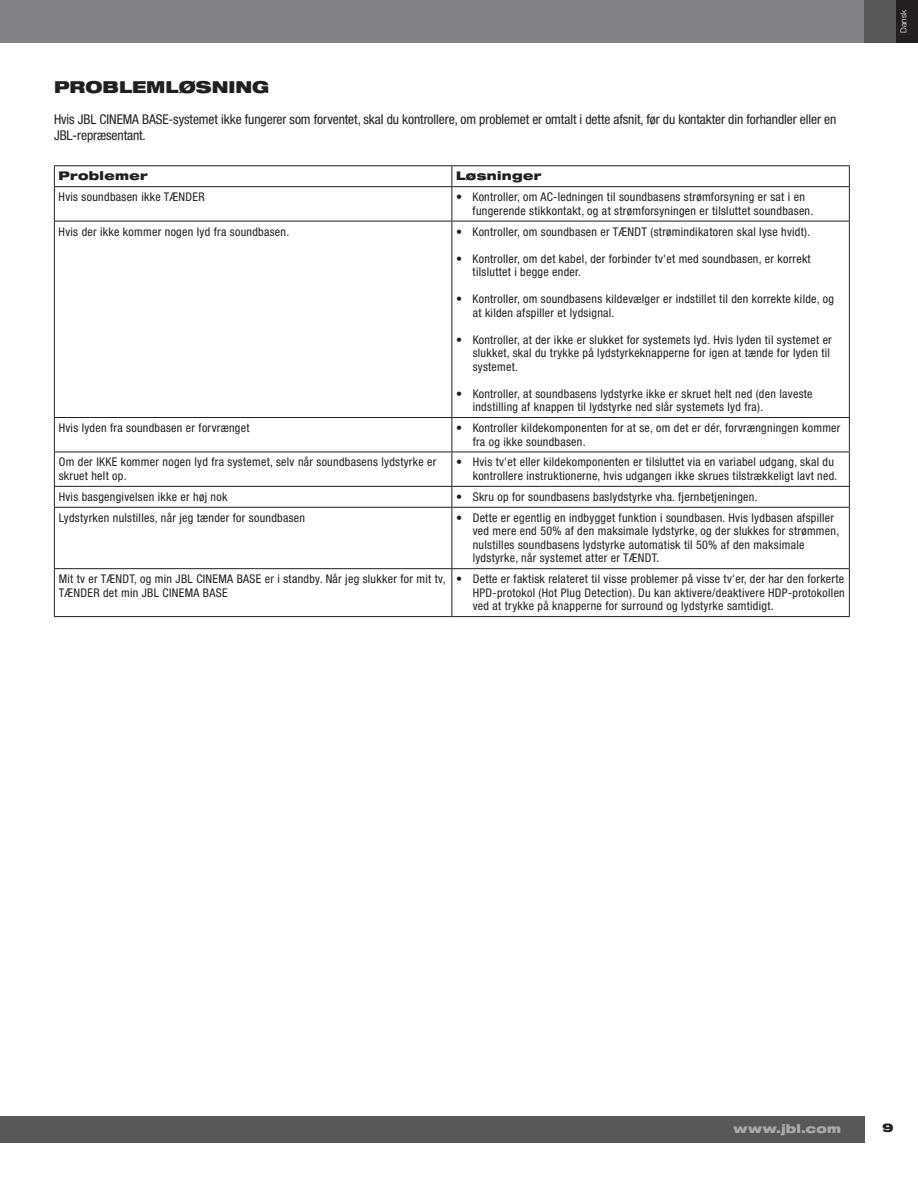
<style>
.page{position:relative;width:918px;height:1188px;background:#fff}
.page>*{position:absolute;margin:0;border:0;box-sizing:border-box;transform-origin:0 0}
.t1{font:900 expanded 16.5px "Helvetica Neue LT Pro";color:#231f20}
.t2{font:condensed 13.5px/15.8px "Helvetica Neue LT Pro";letter-spacing:-.005em;color:#231f20}
.t3{font:condensed 12px/13.5px "Helvetica Neue LT Pro";letter-spacing:.025em;color:#231f20}
.t4{font:900 expanded 12px "Helvetica Neue LT Pro";letter-spacing:.025em;color:#231f20}
.t5{font:900 expanded 12px "Helvetica Neue LT Pro";letter-spacing:.015em;color:#a8a9ad}
.t6{font:900 expanded 12px "Helvetica Neue LT Pro";color:#262324}
.t7{font:300 8.25px "Helvetica Neue LT Pro";color:#fff}
</style>
<div class="page">
<div style="left:0;top:1116px;width:864px;height:27px;background:#57585a"></div>
<div style="left:0;top:0;width:864px;height:43px;background:#808285"></div>
<div style="left:864px;top:0;width:33px;height:43px;background:#57585a"></div>
<div style="left:896px;top:0;width:22px;height:43px;background:#231f20"></div>
<hr style="left:54px;top:165px;width:398px;height:1px;background:#231f20">
<svg style="left:54px;top:166px;width:1px;height:20px"></svg>
<hr style="left:452px;top:165px;width:398px;height:1px;background:#231f20">
<svg style="left:452px;top:166px;width:1px;height:20px"></svg>
<svg style="left:849px;top:166px;width:1px;height:20px"></svg>
<hr style="left:54px;top:186px;width:398px;height:1px;background:#231f20">
<hr style="left:54px;top:187px;width:1px;height:34px;background:#231f20">
<hr style="left:452px;top:186px;width:398px;height:1px;background:#231f20">
<hr style="left:452px;top:187px;width:1px;height:34px;background:#231f20">
<hr style="left:849px;top:187px;width:1px;height:34px;background:#231f20">
<hr style="left:54px;top:221px;width:398px;height:1px;background:#231f20">
<hr style="left:54px;top:221px;width:1px;height:196px;background:#231f20">
<hr style="left:452px;top:221px;width:398px;height:1px;background:#231f20">
<hr style="left:452px;top:221px;width:1px;height:196px;background:#231f20">
<hr style="left:849px;top:221px;width:1px;height:196px;background:#231f20">
<hr style="left:54px;top:417px;width:398px;height:1px;background:#231f20">
<hr style="left:54px;top:418px;width:1px;height:34px;background:#231f20">
<hr style="left:452px;top:417px;width:398px;height:1px;background:#231f20">
<hr style="left:452px;top:418px;width:1px;height:34px;background:#231f20">
<hr style="left:849px;top:418px;width:1px;height:34px;background:#231f20">
<hr style="left:54px;top:452px;width:398px;height:1px;background:#231f20">
<hr style="left:54px;top:452px;width:1px;height:34px;background:#231f20">
<hr style="left:452px;top:452px;width:398px;height:1px;background:#231f20">
<hr style="left:452px;top:452px;width:1px;height:34px;background:#231f20">
<hr style="left:849px;top:452px;width:1px;height:34px;background:#231f20">
<hr style="left:54px;top:486px;width:398px;height:1px;background:#231f20">
<svg style="left:54px;top:487px;width:1px;height:20px"></svg>
<hr style="left:452px;top:486px;width:398px;height:1px;background:#231f20">
<svg style="left:452px;top:487px;width:1px;height:20px"></svg>
<svg style="left:849px;top:487px;width:1px;height:20px"></svg>
<hr style="left:54px;top:507px;width:398px;height:1px;background:#231f20">
<hr style="left:54px;top:508px;width:1px;height:60px;background:#231f20">
<hr style="left:452px;top:507px;width:398px;height:1px;background:#231f20">
<hr style="left:452px;top:508px;width:1px;height:60px;background:#231f20">
<hr style="left:849px;top:508px;width:1px;height:60px;background:#231f20">
<hr style="left:54px;top:568px;width:398px;height:1px;background:#231f20">
<hr style="left:54px;top:569px;width:1px;height:47px;background:#231f20">
<hr style="left:452px;top:568px;width:398px;height:1px;background:#231f20">
<hr style="left:452px;top:569px;width:1px;height:47px;background:#231f20">
<hr style="left:849px;top:569px;width:1px;height:47px;background:#231f20">
<hr style="left:54px;top:616px;width:398px;height:1px;background:#231f20">
<hr style="left:452px;top:616px;width:398px;height:1px;background:#231f20">
<h1 class="t1" style="left:54px;top:76px;width:65px">Probleml</h1>
<h1 class="t1" style="left:179px;top:76px;width:32px">øsnin</h1>
<h1 class="t1" style="left:252px;top:76px;width:19px">g</h1>
<p class="t2" style="left:54px;top:112px;width:784px">Hvis JBL CINEMA BASE-systemet ikke fungerer som forventet, skal du kontrollere, om problemet er omtalt i dette afsnit, før du kontakter din forhandler eller en<br>JBL-repræsentant.</p>
<p class="t4" style="left:59px;top:168px;width:91px">Problemer</p>
<p class="t4" style="left:456px;top:168px;width:87px">Løsninger</p>
<p class="t3" style="left:59px;top:190px;width:147px">Hvis soundbasen ikke TÆNDER</p>
<p class="t3" style="left:473px;top:190px;width:342px;text-indent:-17px">• Kontroller, om AC-ledningen til soundbasens strømforsyning er sat i en fungerende stikkontakt, og at strømforsyningen er tilsluttet soundbasen.</p>
<p class="t3" style="left:59px;top:225px;width:232px">Hvis der ikke kommer nogen lyd fra soundbasen.</p>
<p class="t3" style="left:456px;top:225px;width:356px">• Kontroller, om soundbasen er TÆNDT (strømindikatoren skal lyse hvidt).</p>
<p class="t3" style="left:473px;top:252px;width:340px;text-indent:-17px">• Kontroller, om det kabel, der forbinder tv'et med soundbasen, er korrekt tilsluttet i begge ender.</p>
<p class="t3" style="left:473px;top:292px;width:363px;text-indent:-17px">• Kontroller, om soundbasens kildevælger er indstillet til den korrekte kilde, og at kilden afspiller et lydsignal.</p>
<p class="t3" style="left:473px;top:333px;width:361px;text-indent:-17px">• Kontroller, at der ikke er slukket for systemets lyd. Hvis lyden til systemet er slukket, skal du trykke på lydstyrkeknapperne for igen at tænde for lyden til systemet.</p>
<p class="t3" style="left:473px;top:387px;width:341px;text-indent:-17px">• Kontroller, at soundbasens lydstyrke ikke er skruet helt ned (den laveste indstilling af knappen til lydstyrke ned slår systemets lyd fra).</p>
<p class="t3" style="left:59px;top:421px;width:192px">Hvis lyden fra soundbasen er forvrænget</p>
<p class="t3" style="left:473px;top:421px;width:369px;text-indent:-17px">• Kontroller kildekomponenten for at se, om det er dér, forvrængningen kommer fra og ikke soundbasen.</p>
<p class="t3" style="left:59px;top:455px;width:379px">Om der IKKE kommer nogen lyd fra systemet, selv når soundbasens lydstyrke er skruet helt op.</p>
<p class="t3" style="left:456px;top:455px;width:383px;text-align:right">• Hvis tv'et eller kildekomponenten er tilsluttet via en variabel udgang, skal du kontrollere instruktionerne, hvis udgangen ikke skrues tilstrækkeligt lavt ned.</p>
<p class="t3" style="left:59px;top:490px;width:170px">Hvis basgengivelsen ikke er høj nok</p>
<p class="t3" style="left:456px;top:490px;width:303px">• Skru op for soundbasens baslydstyrke vha. fjernbetjeningen.</p>
<p class="t3" style="left:59px;top:511px;width:248px">Lydstyrken nulstilles, når jeg tænder for soundbasen</p>
<p class="t3" style="left:473px;top:511px;width:368px;text-indent:-17px">• Dette er egentlig en indbygget funktion i soundbasen. Hvis lydbasen afspiller ved mere end 50% af den maksimale lydstyrke, og der slukkes for strømmen, nulstilles soundbasens lydstyrke automatisk til 50% af den maksimale lydstyrke, når systemet atter er TÆNDT.</p>
<p class="t3" style="left:59px;top:572px;width:388px">Mit tv er TÆNDT, og min JBL CINEMA BASE er i standby. Når jeg slukker for mit tv,<br>TÆNDER det min JBL CINEMA BASE</p>
<p class="t3" style="left:473px;top:572px;width:374px;text-align:justify;text-indent:-16px">• Dette er faktisk relateret til visse problemer på visse tv'er, der har den forkerte HPD-protokol (Hot Plug Detection). Du kan aktivere/deaktivere HDP-protokollen ved at trykke på knapperne for surround og lydstyrke samtidigt.</p>
<p class="t7" style="left:898px;top:33px;width:25px;rotate:-90deg">Dansk</p>
<p class="t5" style="left:734px;top:1121px;width:109px">www.jbl.com</p>
<p class="t6" style="left:882px;top:1119px;width:13px">9</p>
</div>
